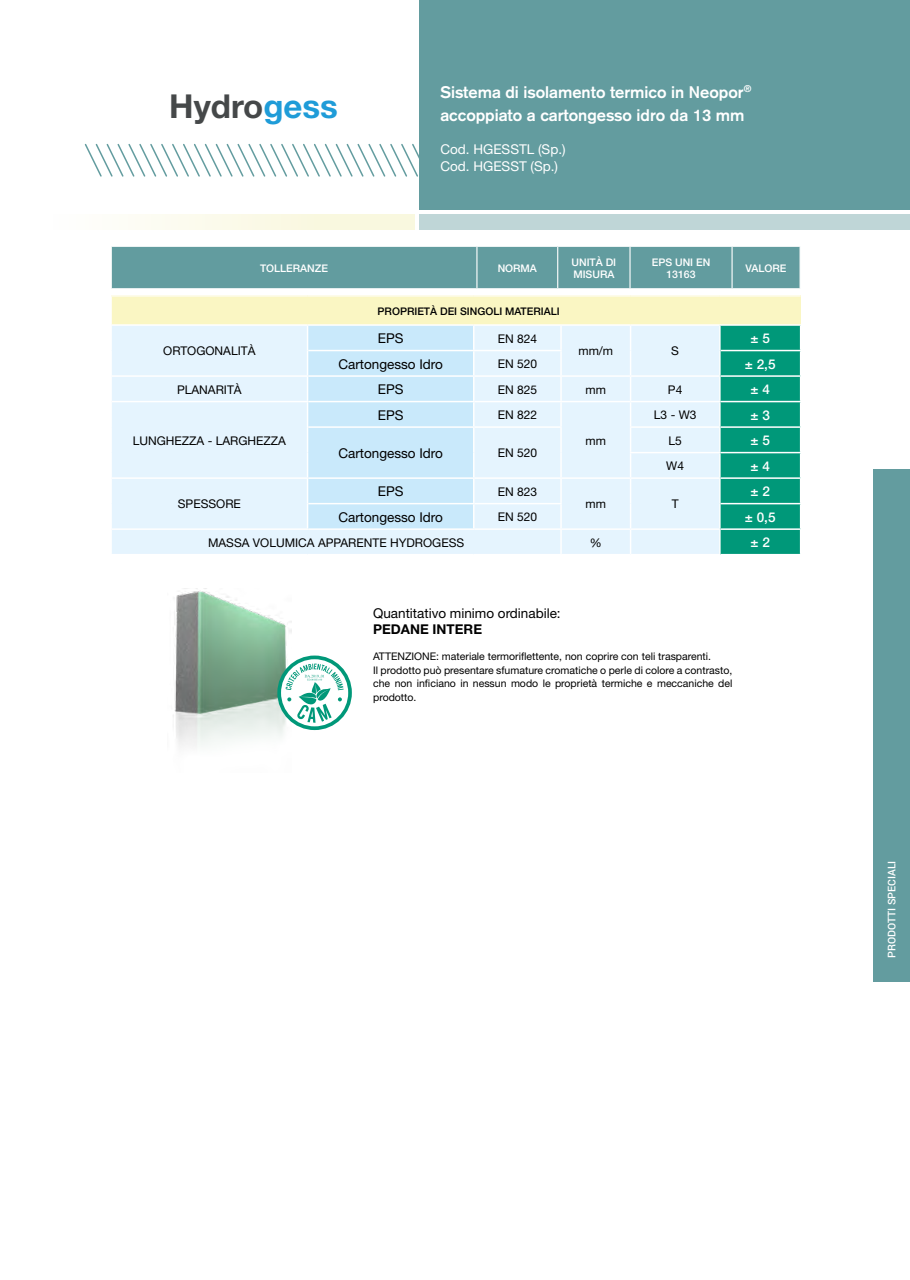
<style>
.page{position:relative;width:910px;height:1280px;background:#fff}
.page>*{position:absolute;margin:0;border:0;box-sizing:border-box;transform-origin:0 0}
.t1{font:700 33px "Helvetica Neue";color:#454849}
.t2{font:700 16.5px/23.4px "Akzidenz Grotesk";color:#fff}
.t3{font:13.5px "Helvetica Neue";color:#000}
.t4{font:13.5px/16.5px "Helvetica Neue";color:#fff}
.t5{font:500 13.5px "Helvetica Neue";color:#fff}
.t6{font:700 13.5px "Helvetica Neue";color:#000}
.t7{font:12px "Helvetica Neue";color:#000}
.t8{font:10.5px/13.5px "Helvetica Neue";color:#000}
.t9{font:500 10.5px/12px "Helvetica Neue";color:#fff}
.t10{font:500 10.5px "Helvetica Neue";color:#000}
.t11{font:500 10.5px "Roboto";color:#fff}
.s1{color:#1f9cd8}
</style>
<div class="page">
<svg style="left:84px;top:143px;width:335px;height:34px"></svg>
<div style="left:419px;top:214px;width:491px;height:16px;background:#bfd6d7"></div>
<div style="left:419px;top:0;width:491px;height:210px;background:#639c9f"></div>
<div style="left:0;top:214px;width:415px;height:16px;background:linear-gradient(to right,#fff,#f8f6d9)"></div>
<div style="left:873px;top:469px;width:37px;height:512px;background:#639c9f"></div>
<img style="left:173px;top:591px;width:119px;height:156px">
<div style="left:112px;top:247px;width:687px;height:41px;background:#629c9f"></div>
<hr style="left:476px;top:247px;width:1px;height:41px;background:#fff">
<hr style="left:557px;top:247px;width:1px;height:41px;background:#fff">
<hr style="left:629px;top:247px;width:2px;height:41px;background:#fff">
<hr style="left:731px;top:247px;width:2px;height:41px;background:#fff">
<div style="left:111px;top:296px;width:690px;height:29px;background:#faf6c3"></div>
<div style="left:112px;top:326px;width:195px;height:228px;background:#e5f4fe"></div>
<hr style="left:112px;top:324px;width:196px;height:2px;background:#fff">
<hr style="left:308px;top:324px;width:166px;height:2px;background:#fff">
<hr style="left:474px;top:324px;width:87px;height:2px;background:#fff">
<hr style="left:561px;top:324px;width:70px;height:2px;background:#fff">
<hr style="left:631px;top:324px;width:89px;height:2px;background:#fff">
<hr style="left:720px;top:324px;width:81px;height:2px;background:#fff">
<hr style="left:112px;top:375px;width:196px;height:2px;background:#fff">
<hr style="left:112px;top:401px;width:196px;height:1px;background:#fff">
<hr style="left:112px;top:477px;width:196px;height:2px;background:#fff">
<hr style="left:112px;top:528px;width:196px;height:2px;background:#fff">
<svg style="left:307px;top:325px;width:494px;height:230px;background:#bbe3e8"></svg>
<hr style="left:719px;top:504px;width:2px;height:24px;background:#fff">
<hr style="left:719px;top:530px;width:2px;height:24px;background:#fff">
<svg style="left:111px;top:296px;width:1px;height:29px"></svg>
<svg style="left:279px;top:657px;width:71px;height:71px"></svg>
<div style="left:277px;top:655px;width:75px;height:75px;border:4px solid #009879;border-radius:50%"></div>
<svg style="left:286px;top:664px;width:58px;height:59px"></svg>
<h1 class="t1" style="left:169px;top:86px;width:170px">Hydro<span class="s1">gess</span></h1>
<h2 class="t2" style="left:440px;top:80px;width:312px">Sistema di isolamento termico in Neopor<sup>® </sup>accoppiato a cartongesso idro da 13 mm</h2>
<p class="t4" style="left:440px;top:141px;width:127px">Cod. HGESSTL (Sp.)<br>Cod. HGESST (Sp.)</p>
<p class="t9" style="left:260px;top:262px;width:70px">TOLLERANZE</p>
<p class="t9" style="left:498px;top:262px;width:41px">NORMA</p>
<p class="t9" style="left:571px;top:256px;width:46px">UNITÀ DI<br>MISURA</p>
<p class="t9" style="left:652px;top:256px;width:60px;text-align:center">EPS UNI EN<br>13163</p>
<p class="t9" style="left:746px;top:262px;width:42px">VALORE</p>
<p class="t10" style="left:378px;top:305px;width:184px">PROPRIETÀ DEI SINGOLI MATERIALI</p>
<p class="t7" style="left:163px;top:344px;width:94px">ORTOGONALITÀ</p>
<p class="t3" style="left:378px;top:330px;width:27px">EPS</p>
<p class="t7" style="left:498px;top:331px;width:41px">EN 824</p>
<p class="t7" style="left:578px;top:344px;width:36px">mm/m</p>
<p class="t7" style="left:671px;top:344px;width:9px">S</p>
<p class="t5" style="left:751px;top:330px;width:21px">± 5</p>
<p class="t3" style="left:338px;top:356px;width:106px">Cartongesso Idro</p>
<p class="t7" style="left:498px;top:357px;width:41px">EN 520</p>
<p class="t5" style="left:745px;top:356px;width:32px">± 2,5</p>
<p class="t7" style="left:177px;top:382px;width:66px">PLANARITÀ</p>
<p class="t3" style="left:378px;top:381px;width:27px">EPS</p>
<p class="t7" style="left:498px;top:382px;width:41px">EN 825</p>
<p class="t7" style="left:586px;top:382px;width:22px">mm</p>
<p class="t7" style="left:668px;top:382px;width:16px">P4</p>
<p class="t5" style="left:751px;top:381px;width:21px">± 4</p>
<p class="t7" style="left:133px;top:433px;width:155px">LUNGHEZZA - LARGHEZZA</p>
<p class="t7" style="left:178px;top:497px;width:65px">SPESSORE</p>
<p class="t3" style="left:378px;top:407px;width:27px">EPS</p>
<p class="t7" style="left:498px;top:408px;width:41px">EN 822</p>
<p class="t3" style="left:338px;top:445px;width:106px">Cartongesso Idro</p>
<p class="t7" style="left:498px;top:446px;width:41px">EN 520</p>
<p class="t3" style="left:378px;top:483px;width:27px">EPS</p>
<p class="t7" style="left:498px;top:484px;width:41px">EN 823</p>
<p class="t7" style="left:586px;top:433px;width:22px">mm</p>
<p class="t7" style="left:654px;top:408px;width:44px">L3 - W3</p>
<p class="t5" style="left:751px;top:407px;width:21px">± 3</p>
<p class="t7" style="left:668px;top:433px;width:15px">L5</p>
<p class="t5" style="left:751px;top:432px;width:21px">± 5</p>
<p class="t7" style="left:666px;top:459px;width:19px">W4</p>
<p class="t5" style="left:751px;top:458px;width:21px">± 4</p>
<p class="t5" style="left:751px;top:483px;width:21px">± 2</p>
<p class="t7" style="left:586px;top:497px;width:22px">mm</p>
<p class="t7" style="left:672px;top:497px;width:8px">T</p>
<p class="t3" style="left:338px;top:509px;width:106px">Cartongesso Idro</p>
<p class="t7" style="left:498px;top:510px;width:41px">EN 520</p>
<p class="t5" style="left:745px;top:509px;width:32px">± 0,5</p>
<p class="t7" style="left:208px;top:535px;width:258px">MASSA VOLUMICA APPARENTE HYDROGESS</p>
<p class="t7" style="left:590px;top:535px;width:13px">%</p>
<p class="t5" style="left:751px;top:534px;width:21px">± 2</p>
<p class="t3" style="left:373px;top:605px;width:189px">Quantitativo minimo ordinabile:</p>
<p class="t6" style="left:373px;top:621px;width:110px">PEDANE INTERE</p>
<p class="t8" style="left:373px;top:649px;width:361px">ATTENZIONE: materiale termoriflettente, non coprire con teli trasparenti.<br>Il prodotto può presentare sfumature cromatiche o perle di colore a contrasto, che non inficiano in nessun modo le proprietà termiche e meccaniche del prodotto.</p>
<p class="t11" style="left:884px;top:958px;width:99px;rotate:-90deg">PRODOTTI SPECIALI</p>
</div>
